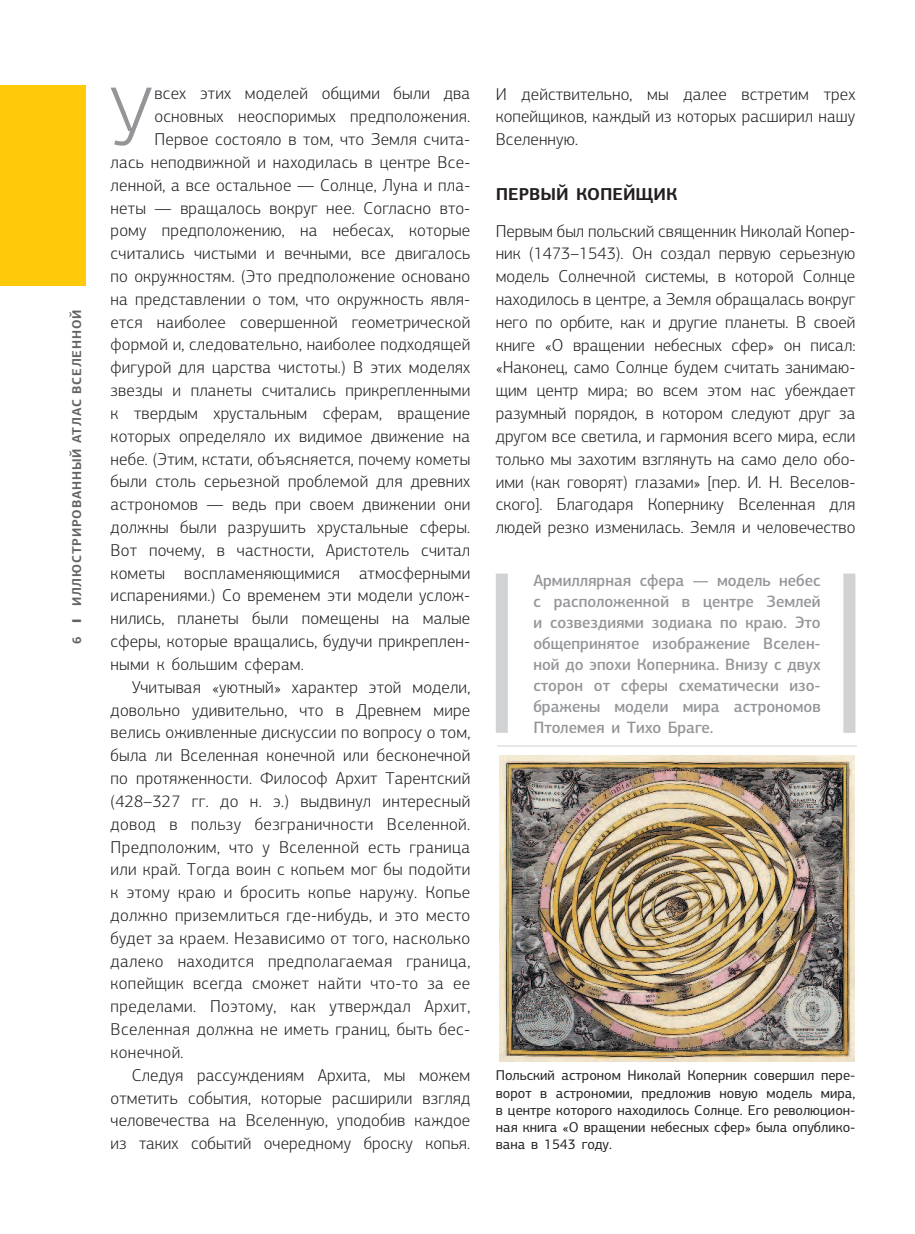
<style>
.page{position:relative;width:915px;height:1234px;background:#fff}
.page>*{position:absolute;margin:0;border:0;box-sizing:border-box;transform-origin:0 0}
.t1{font:300 84px "PF Centro Sans Pro";color:#939598}
.t2{font:300 17.25px/22.8px "PF Centro Sans Pro";letter-spacing:.01em;color:#231f20;text-align:justify}
.t3{font:700 17.25px "PF Centro Sans Pro";color:#231f20}
.t4{font:500 16.5px/21px "PF Centro Sans Pro";color:#939598;text-align:justify}
.t5{font:14.25px/17.1px "PF Centro Sans Pro";color:#231f20;text-align:justify}
.t6{font:700 12.75px "PF Centro Sans Pro";letter-spacing:.065em;color:#636366}
.s1{font-weight:900}
</style>
<div class="page">
<div style="left:0;top:85px;width:85px;height:200px;background:#feca0a"></div>
<img style="left:499px;top:755px;width:354px;height:305px">
<hr style="left:497px;top:745px;width:359px;height:1px;background:#d1d2d4">
<div style="left:843px;top:573px;width:12px;height:159px;background:#d1d2d4"></div>
<div style="left:495px;top:573px;width:12px;height:159px;background:#d1d2d4"></div>
<p class="t6" style="left:69px;top:644px;width:336px;rotate:-90deg">6 <span class="s1">I</span> ИЛЛЮСТРИРОВАННЫЙ АТЛАС ВСЕЛЕННОЙ</p>
<h1 class="t1" style="left:109px;top:81px;width:46px">У</h1>
<p class="t2" style="left:154px;top:83px;width:317px">всех этих моделей общими были два</p>
<p class="t2" style="left:154px;top:106px;width:317px">основных неоспоримых предположения.</p>
<p class="t2" style="left:154px;top:129px;width:317px">Первое состояло в том, что Земля счита-</p>
<p class="t2" style="left:111px;top:152px;width:361px">лась неподвижной и находилась в центре Все-</p>
<p class="t2" style="left:111px;top:174px;width:361px">ленной, а все остальное — Солнце, Луна и пла-</p>
<p class="t2" style="left:111px;top:197px;width:361px">неты — вращалось вокруг нее. Согласно вто-</p>
<p class="t2" style="left:111px;top:220px;width:361px">рому предположению, на небесах, которые</p>
<p class="t2" style="left:111px;top:243px;width:361px">считались чистыми и вечными, все двигалось</p>
<p class="t2" style="left:111px;top:266px;width:361px">по окружностям. (Это предположение основано</p>
<p class="t2" style="left:111px;top:289px;width:361px">на представлении о том, что окружность явля-</p>
<p class="t2" style="left:111px;top:311px;width:361px">ется наиболее совершенной геометрической</p>
<p class="t2" style="left:111px;top:334px;width:361px">формой и, следовательно, наиболее подходящей</p>
<p class="t2" style="left:111px;top:357px;width:361px">фигурой для царства чистоты.) В этих моделях</p>
<p class="t2" style="left:111px;top:380px;width:361px">звезды и планеты считались прикрепленными</p>
<p class="t2" style="left:111px;top:403px;width:361px">к твердым хрустальным сферам, вращение</p>
<p class="t2" style="left:111px;top:425px;width:361px">которых определяло их видимое движение на</p>
<p class="t2" style="left:111px;top:448px;width:361px">небе. (Этим, кстати, объясняется, почему кометы</p>
<p class="t2" style="left:111px;top:471px;width:361px">были столь серьезной проблемой для древних</p>
<p class="t2" style="left:111px;top:494px;width:361px">астрономов — ведь при своем движении они</p>
<p class="t2" style="left:111px;top:517px;width:361px">должны были разрушить хрустальные сферы.</p>
<p class="t2" style="left:111px;top:539px;width:361px">Вот почему, в частности, Аристотель считал</p>
<p class="t2" style="left:111px;top:562px;width:361px">кометы воспламеняющимися атмосферными</p>
<p class="t2" style="left:111px;top:585px;width:361px">испарениями.) Со временем эти модели услож-</p>
<p class="t2" style="left:111px;top:608px;width:361px">нились, планеты были помещены на малые</p>
<p class="t2" style="left:111px;top:631px;width:361px">сферы, которые вращались, будучи прикреплен-</p>
<p class="t2" style="left:111px;top:653px;width:195px">ными к большим сферам.</p>
<p class="t2" style="left:132px;top:676px;width:340px">Учитывая «уютный» характер этой модели,</p>
<p class="t2" style="left:111px;top:699px;width:361px">довольно удивительно, что в Древнем мире</p>
<p class="t2" style="left:111px;top:722px;width:361px">велись оживленные дискуссии по вопросу о том,</p>
<p class="t2" style="left:111px;top:745px;width:361px">была ли Вселенная конечной или бесконечной</p>
<p class="t2" style="left:111px;top:767px;width:361px">по протяженности. Философ Архит Тарентский</p>
<p class="t2" style="left:111px;top:790px;width:361px">(428–327 гг. до н. э.) выдвинул интересный</p>
<p class="t2" style="left:111px;top:813px;width:361px">довод в пользу безграничности Вселенной.</p>
<p class="t2" style="left:111px;top:836px;width:361px">Предположим, что у Вселенной есть граница</p>
<p class="t2" style="left:111px;top:859px;width:361px">или край. Тогда воин с копьем мог бы подойти</p>
<p class="t2" style="left:111px;top:881px;width:361px">к этому краю и бросить копье наружу. Копье</p>
<p class="t2" style="left:111px;top:904px;width:361px">должно приземлиться где-нибудь, и это место</p>
<p class="t2" style="left:111px;top:927px;width:361px">будет за краем. Независимо от того, насколько</p>
<p class="t2" style="left:111px;top:950px;width:361px">далеко находится предполагаемая граница,</p>
<p class="t2" style="left:111px;top:973px;width:361px">копейщик всегда сможет найти что-то за ее</p>
<p class="t2" style="left:111px;top:995px;width:361px">пределами. Поэтому, как утверждал Архит,</p>
<p class="t2" style="left:111px;top:1018px;width:361px">Вселенная должна не иметь границ, быть бес-</p>
<p class="t2" style="left:111px;top:1041px;width:74px">конечной.</p>
<p class="t2" style="left:132px;top:1064px;width:340px">Следуя рассуждениям Архита, мы можем</p>
<p class="t2" style="left:111px;top:1087px;width:361px">отметить события, которые расширили взгляд</p>
<p class="t2" style="left:111px;top:1109px;width:361px">человечества на Вселенную, уподобив каждое</p>
<p class="t2" style="left:111px;top:1132px;width:361px">из таких событий очередному броску копья.</p>
<p class="t2" style="left:495px;top:83px;width:361px">И действительно, мы далее встретим трех копейщиков, каждый из которых расширил нашу Вселенную.</p>
<p class="t3" style="left:495px;top:184px;width:183px">ПЕРВЫЙ КОПЕЙЩИК</p>
<p class="t2" style="left:495px;top:220px;width:361px">Первым был польский священник Николай Копер&shy;ник (1473–1543). Он создал первую серьезную модель Солнечной системы, в которой Солнце находилось в центре, а Земля обращалась вокруг него по орбите, как и другие планеты. В своей книге «О вращении небесных сфер» он писал: «Наконец, само Солнце будем считать занимаю&shy;щим центр мира; во всем этом нас убеждает разумный порядок, в котором следуют друг за другом все светила, и гармония всего мира, если только мы захотим взглянуть на само дело обо&shy;ими (как говорят) глазами» [пер. И. Н. Веселов&shy;ского]. Благодаря Копернику Вселенная для людей резко изменилась. Земля и человечество</p>
<p class="t4" style="left:533px;top:569px;width:289px">Армиллярная сфера — модель небес с расположенной в центре Землей и созвездиями зодиака по краю. Это общепринятое изображение Вселен&shy;ной до эпохи Коперника. Внизу с двух сторон от сферы схематически изо&shy;бражены модели мира астрономов Птолемея и Тихо Браге.</p>
<p class="t5" style="left:495px;top:1067px;width:361px">Польский астроном Николай Коперник совершил пере&shy;ворот в астрономии, предложив новую модель мира, в центре которого находилось Солнце. Его революцион&shy;ная книга «О вращении небесных сфер» была опублико&shy;вана в 1543 году.</p>
</div>
